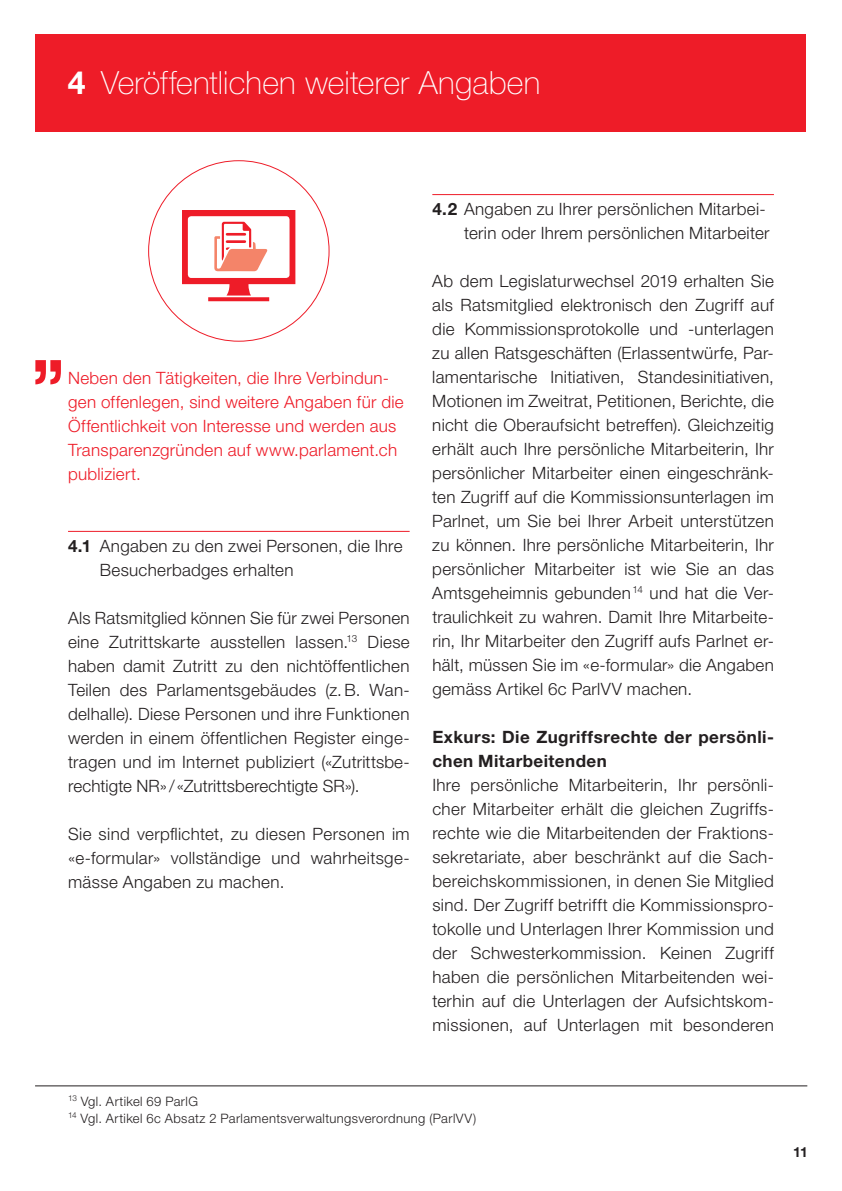
<style>
.page{position:relative;width:842px;height:1191px;background:#fff}
.page>*{position:absolute;margin:0;border:0;box-sizing:border-box;transform-origin:0 0}
.t1{font:100 32px "Helvetica Neue LT Std";letter-spacing:.005em;color:#fff}
.t2{font:300 17px/24px "Helvetica Neue LT Std";letter-spacing:.02em;color:#231f20;text-align:justify}
.t3{font:300 17px/24px "Helvetica Neue LT Std";letter-spacing:.02em;color:#ee1c28}
.t4{font:700 17px/24px "Helvetica Neue LT Std";letter-spacing:.025em;color:#231f20}
.t5{font:700 14px "Helvetica Neue LT Std";color:#231f20}
.t6{font:300 13px/17px "Helvetica Neue LT Std";letter-spacing:.03em;color:#231f20}
.s1{font-weight:700}
</style>
<div class="page">
<div style="left:35px;top:34px;width:771px;height:98px;background:#ee1c28"></div>
<div style="left:182px;top:210px;width:113px;height:74px;border:13px solid #ee1c28"></div>
<div style="left:188px;top:216px;width:102px;height:62px;background:#fff;border-radius:3px"></div>
<svg style="left:208px;top:297px;width:61px;height:4px"></svg>
<svg style="left:226px;top:280px;width:25px;height:15px"></svg>
<svg style="left:214px;top:222px;width:54px;height:49px"></svg>
<hr style="left:432px;top:194px;width:342px;height:1px;background:#ee1c28">
<hr style="left:35px;top:1085px;width:772px;height:1px;background:#231f20">
<hr style="left:68px;top:531px;width:342px;height:1px;background:#ee1c28">
<svg style="left:35px;top:360px;width:26px;height:24px"></svg>
<h1 class="t1" style="left:68px;top:65px;width:474px"><span class="s1">4</span> Veröffentlichen weiterer Angaben</h1>
<p class="t3" style="left:68px;top:365px;width:337px">Neben den Tätigkeiten, die Ihre Verbindun&shy;gen offenlegen, sind weitere Angaben für die Öffentlichkeit von Interesse und werden aus Transparenzgründen auf www.parlament.ch publiziert.</p>
<p class="t2" style="left:100px;top:533px;width:304px;text-indent:-32px"><span class="s1">4.1</span> Angaben zu den zwei Personen, die Ihre<br>Besucherbadges erhalten</p>
<p class="t2" style="left:68px;top:605px;width:343px">Als Ratsmitglied können Sie für zwei Personen eine Zutrittskarte ausstellen lassen.<sup>13</sup> Diese haben damit Zutritt zu den nichtöffentlichen Teilen des Parlamentsgebäudes (z.B. Wan&shy;delhalle). Diese Personen und ihre Funktionen werden in einem öffentlichen Register einge&shy;tragen und im Internet publiziert («Zutrittsbe&shy;rechtigte NR»/«Zutrittsberechtigte SR»).</p>
<p class="t2" style="left:68px;top:821px;width:343px">Sie sind verpflichtet, zu diesen Personen im «e-formular» vollständige und wahrheitsge&shy;mässe Angaben zu machen.</p>
<p class="t2" style="left:432px;top:196px;width:339px;text-align:right"><span class="s1">4.2</span> Angaben zu Ihrer persönlichen Mitarbei&shy;terin oder Ihrem persönlichen Mitarbeiter</p>
<p class="t2" style="left:432px;top:268px;width:343px">Ab dem Legislaturwechsel 2019 erhalten Sie als Ratsmitglied elektronisch den Zugriff auf die Kommissionsprotokolle und -unterlagen zu allen Ratsgeschäften (Erlassentwürfe, Par&shy;lamentarische Initiativen, Standesinitiativen, Motionen im Zweitrat, Petitionen, Berichte, die nicht die Oberaufsicht betreffen). Gleichzeitig erhält auch Ihre persönliche Mitarbeiterin, Ihr persönlicher Mitarbeiter einen eingeschränk&shy;ten Zugriff auf die Kommissionsunterlagen im Parlnet, um Sie bei Ihrer Arbeit unterstützen zu können. Ihre persönliche Mitarbeiterin, Ihr persönlicher Mitarbeiter ist wie Sie an das Amtsgeheimnis gebunden <sup>14</sup> und hat die Ver&shy;traulichkeit zu wahren. Damit Ihre Mitarbeite&shy;rin, Ihr Mitarbeiter den Zugriff aufs Parlnet er&shy;hält, müssen Sie im «e-formular» die Angaben gemäss Artikel 6c ParlVV machen.</p>
<p class="t4" style="left:432px;top:724px;width:343px">Exkurs: Die Zugriffsrechte der persönli&shy;chen Mitarbeitenden</p>
<p class="t2" style="left:432px;top:772px;width:343px">Ihre persönliche Mitarbeiterin, Ihr persönli&shy;cher Mitarbeiter erhält die gleichen Zugriffs&shy;rechte wie die Mitarbeitenden der Fraktions&shy;sekretariate, aber beschränkt auf die Sach&shy;bereichskommissionen, in denen Sie Mitglied sind. Der Zugriff betrifft die Kommissionspro&shy;tokolle und Unterlagen Ihrer Kommission und der Schwesterkommission. Keinen Zugriff haben die persönlichen Mitarbeitenden wei&shy;terhin auf die Unterlagen der Aufsichtskom&shy;missionen, auf Unterlagen mit besonderen</p>
<p class="t6" style="left:68px;top:1092px;width:410px"><sup>13</sup> Vgl. Artikel 69 ParlG<br><sup>14</sup> Vgl. Artikel 6c Absatz 2 Parlamentsverwaltungsverordnung (ParlVV)</p>
<p class="t5" style="left:793px;top:1143px;width:16px">11</p>
</div>
